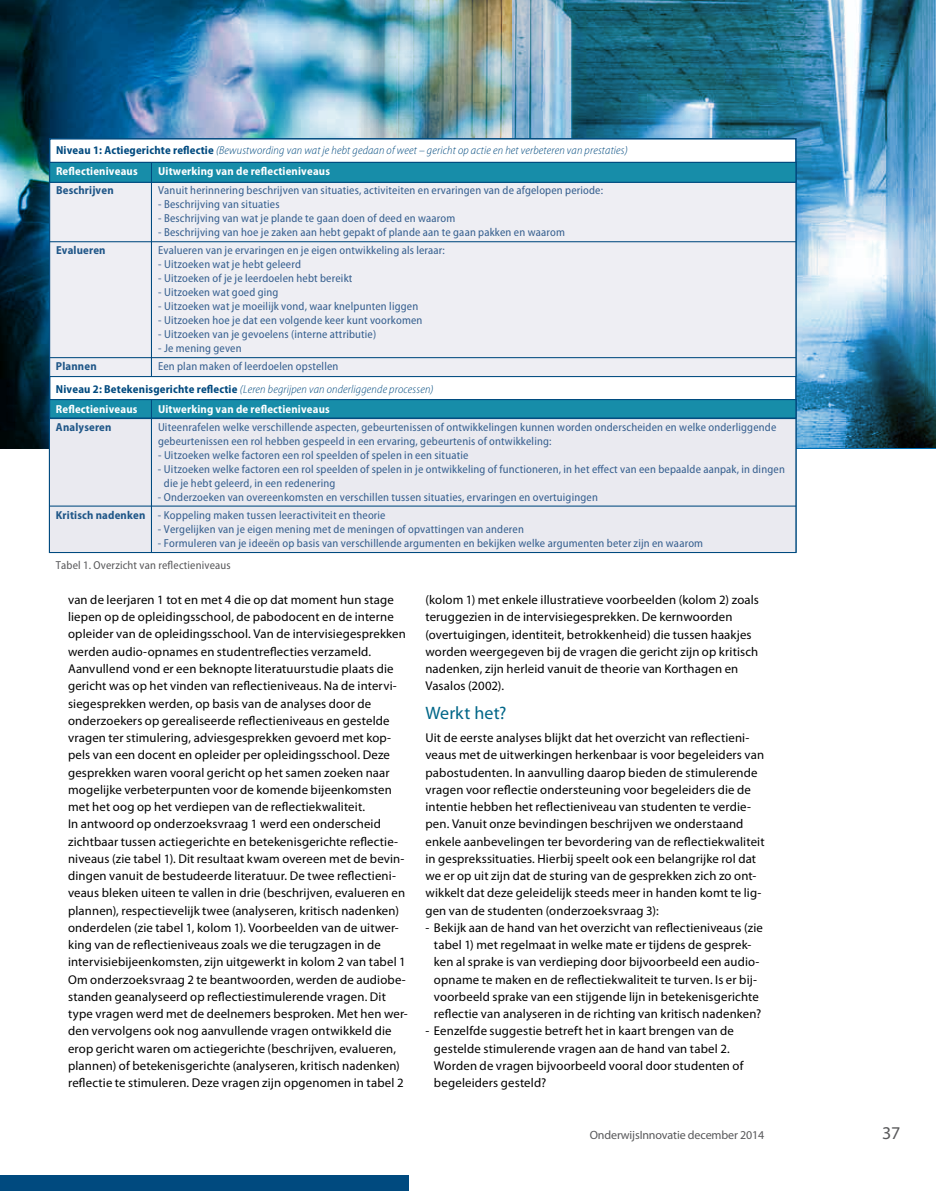
<style>
.page{position:relative;width:936px;height:1191px;background:#fff}
.page>*{position:absolute;margin:0;border:0;box-sizing:border-box;transform-origin:0 0}
.t1{font:18px "Myriad Pro";letter-spacing:.005em;color:#068}
.t2{font:18px "Myriad Pro";color:#58585a}
.t3{font:12.75px/17.2px "Myriad Pro";letter-spacing:.015em;color:#000}
.t4{font:12px "Myriad Pro";letter-spacing:-.01em;color:#58585a}
.t5{font:semi-condensed 11.55px/14px "Myriad Pro";letter-spacing:.015em;color:#345e8e}
.t6{font:italic 300 semi-condensed 11.55px/21px "Myriad Pro";letter-spacing:.015em;color:#004a7f}
.t7{font:700 semi-condensed 11.55px "Myriad Pro";letter-spacing:.015em;color:#fff}
.t8{font:700 semi-condensed 11.55px "Myriad Pro";letter-spacing:.015em;color:#205788}
.t9{font:semi-condensed 11.55px "Myriad Pro";letter-spacing:.015em;color:#58585a}
.s1{font-weight:700;font-style:normal}
.s2{font-weight:700;font-style:normal;color:#fff}
.s3{font-weight:400;font-style:normal;color:#345e8e}
.s4{font-weight:700;color:#205788}
</style>
<div class="page">
<div style="left:0;top:1175px;width:408px;height:16px;background:#004a7f"></div>
<img style="left:151px;top:0;width:196px;height:138px">
<img style="left:347px;top:0;width:588px;height:447px">
<svg style="left:0;top:0;width:151px;height:449px;background:#093f5a"></svg>
<div style="left:49px;top:138px;width:747px;height:415px;background:#fff;border:2px solid #004a7f"></div>
<div style="left:49px;top:162px;width:747px;height:215px;background:#eeeef3;border:1px solid #004a7f"></div>
<div style="left:49px;top:399px;width:747px;height:154px;background:#eaeaf0;border:1px solid #004a7f"></div>
<hr style="left:49px;top:418px;width:747px;height:1px;background:#004a7f">
<hr style="left:49px;top:505px;width:747px;height:1px;background:#004a7f">
<hr style="left:49px;top:241px;width:747px;height:1px;background:#004a7f">
<hr style="left:49px;top:357px;width:747px;height:1px;background:#004a7f">
<div style="left:49px;top:162px;width:747px;height:21px;background:#178da9;border:1px solid #004a7f"></div>
<div style="left:49px;top:399px;width:747px;height:19px;background:#178da9;border:1px solid #004a7f"></div>
<hr style="left:151px;top:163px;width:1px;height:213px;background:#004a7f">
<hr style="left:151px;top:399px;width:1px;height:153px;background:#004a7f">
<p class="t6" style="left:56px;top:140px;width:573px"><span class="s1">Niveau 1: Actiegerichte reflectie</span> (Bewustwording van wat je hebt gedaan of weet – gericht op actie en het verbeteren van prestaties)<br><span class="s2">Reflectieniveaus</span></p>
<p class="t7" style="left:158px;top:165px;width:173px">Uitwerking van de reflectieniveaus</p>
<p class="t8" style="left:56px;top:183px;width:59px">Beschrijven</p>
<p class="t5" style="left:158px;top:183px;width:446px">Vanuit herinnering beschrijven van situaties, activiteiten en ervaringen van de afgelopen periode:</p>
<p class="t5" style="left:158px;top:197px;width:123px">- Beschrijving van situaties</p>
<p class="t5" style="left:158px;top:211px;width:299px">- Beschrijving van wat je plande te gaan doen of deed en waarom</p>
<p class="t5" style="left:158px;top:225px;width:408px">- Beschrijving van hoe je zaken aan hebt gepakt of plande aan te gaan pakken en waarom</p>
<p class="t8" style="left:56px;top:244px;width:51px">Evalueren</p>
<p class="t5" style="left:158px;top:243px;width:288px">Evalueren van je ervaringen en je eigen ontwikkeling als leraar:</p>
<p class="t5" style="left:158px;top:257px;width:144px">- Uitzoeken wat je hebt geleerd</p>
<p class="t5" style="left:158px;top:271px;width:196px">- Uitzoeken of je je leerdoelen hebt bereikt</p>
<p class="t5" style="left:158px;top:285px;width:122px">- Uitzoeken wat goed ging</p>
<p class="t5" style="left:158px;top:299px;width:262px">- Uitzoeken wat je moeilijk vond, waar knelpunten liggen</p>
<p class="t5" style="left:158px;top:313px;width:266px">- Uitzoeken hoe je dat een volgende keer kunt voorkomen</p>
<p class="t5" style="left:158px;top:327px;width:220px">- Uitzoeken van je gevoelens (interne attributie)</p>
<p class="t5" style="left:158px;top:341px;width:85px">- Je mening geven</p>
<p class="t8" style="left:56px;top:360px;width:42px">Plannen</p>
<p class="t6" style="left:56px;top:355px;width:379px;line-height:22.5px;text-indent:102px"><span class="s3">Een plan maken of leerdoelen opstellen<br></span><span class="s1">Niveau 2: Betekenisgerichte reflectie</span> (Leren begrijpen van onderliggende processen)</p>
<p class="t7" style="left:56px;top:402px;width:83px">Reflectieniveaus</p>
<p class="t7" style="left:158px;top:402px;width:173px">Uitwerking van de reflectieniveaus</p>
<p class="t8" style="left:56px;top:421px;width:57px">Analyseren</p>
<p class="t5" style="left:158px;top:420px;width:619px">Uiteenrafelen welke verschillende aspecten, gebeurtenissen of ontwikkelingen kunnen worden onderscheiden en welke onderliggende gebeurtenissen een rol hebben gespeeld in een ervaring, gebeurtenis of ontwikkeling:</p>
<p class="t5" style="left:158px;top:448px;width:312px">- Uitzoeken welke factoren een rol speelden of spelen in een situatie</p>
<p class="t5" style="left:164px;top:462px;width:622px;text-indent:-6px">- Uitzoeken welke factoren een rol speelden of spelen in je ontwikkeling of functioneren, in het effect van een bepaalde aanpak, in dingen die je hebt geleerd, in een redenering</p>
<p class="t5" style="left:56px;top:488px;width:543px;line-height:18.5px;text-indent:102px">- Onderzoeken van overeenkomsten en verschillen tussen situaties, ervaringen en overtuigingen<br><span class="s4">Kritisch nadenken</span> - Koppeling maken tussen leeractiviteit en theorie</p>
<p class="t5" style="left:158px;top:523px;width:367px">- Vergelijken van je eigen mening met de meningen of opvattingen van anderen</p>
<p class="t5" style="left:158px;top:537px;width:546px">- Formuleren van je ideeën op basis van verschillende argumenten en bekijken welke argumenten beter zijn en waarom</p>
<p class="t9" style="left:56px;top:559px;width:176px">Tabel 1. Overzicht van reflectieniveaus</p>
<p class="t3" style="left:68px;top:591px;width:341px">van de leerjaren 1 tot en met 4 die op dat moment hun stage liepen op de opleidingsschool, de pabodocent en de interne opleider van de opleidingsschool. Van de intervisiegesprekken werden audio-opnames en studentreflecties verzameld.<br>Aanvullend vond er een beknopte literatuurstudie plaats die gericht was op het vinden van reflectieniveaus. Na de intervi&shy;siegesprekken werden, op basis van de analyses door de onderzoekers op gerealiseerde reflectieniveaus en gestelde vragen ter stimulering, adviesgesprekken gevoerd met kop&shy;pels van een docent en opleider per opleidingsschool. Deze gesprekken waren vooral gericht op het samen zoeken naar mogelijke verbeterpunten voor de komende bijeenkomsten met het oog op het verdiepen van de reflectiekwaliteit.<br>In antwoord op onderzoeksvraag 1 werd een onderscheid zichtbaar tussen actiegerichte en betekenisgerichte reflectie&shy;niveaus (zie tabel 1). Dit resultaat kwam overeen met de bevin&shy;dingen vanuit de bestudeerde literatuur. De twee reflectieni&shy;veaus bleken uiteen te vallen in drie (beschrijven, evalueren en plannen), respectievelijk twee (analyseren, kritisch nadenken) onderdelen (zie tabel 1, kolom 1). Voorbeelden van de uitwer&shy;king van de reflectieniveaus zoals we die terugzagen in de intervisiebijeenkomsten, zijn uitgewerkt in kolom 2 van tabel 1<br>Om onderzoeksvraag 2 te beantwoorden, werden de audiobe&shy;standen geanalyseerd op reflectiestimulerende vragen. Dit type vragen werd met de deelnemers besproken. Met hen wer&shy;den vervolgens ook nog aanvullende vragen ontwikkeld die erop gericht waren om actiegerichte (beschrijven, evalueren, plannen) of betekenisgerichte (analyseren, kritisch nadenken) reflectie te stimuleren. Deze vragen zijn opgenomen in tabel 2</p>
<p class="t3" style="left:425px;top:591px;width:335px">(kolom 1) met enkele illustratieve voorbeelden (kolom 2) zoals teruggezien in de intervisiegesprekken. De kernwoorden (overtuigingen, identiteit, betrokkenheid) die tussen haakjes worden weergegeven bij de vragen die gericht zijn op kritisch nadenken, zijn herleid vanuit de theorie van Korthagen en Vasalos (2002).</p>
<h1 class="t1" style="left:425px;top:703px;width:82px">Werkt het?</h1>
<p class="t3" style="left:425px;top:729px;width:340px">Uit de eerste analyses blijkt dat het overzicht van reflectieni&shy;veaus met de uitwerkingen herkenbaar is voor begeleiders van pabostudenten. In aanvulling daarop bieden de stimulerende vragen voor reflectie ondersteuning voor begeleiders die de intentie hebben het reflectieniveau van studenten te verdie&shy;pen. Vanuit onze bevindingen beschrijven we onderstaand enkele aanbevelingen ter bevordering van de reflectiekwaliteit in gesprekssituaties. Hierbij speelt ook een belangrijke rol dat we er op uit zijn dat de sturing van de gesprekken zich zo ont&shy;wikkelt dat deze geleidelijk steeds meer in handen komt te lig&shy;gen van de studenten (onderzoeksvraag 3):</p>
<p class="t3" style="left:425px;top:919px;width:339px;text-align:center">- Bekijk aan de hand van het overzicht van reflectieniveaus (zie tabel 1) met regelmaat in welke mate er tijdens de gesprek&shy;ken al sprake is van verdieping door bijvoorbeeld een audio&shy;opname te maken en de reflectiekwaliteit te turven. Is er bij&shy;voorbeeld sprake van een stijgende lijn in betekenisgerichte reflectie van analyseren in de richting van kritisch nadenken?</p>
<p class="t3" style="left:434px;top:1022px;width:311px;text-indent:-9px">- Eenzelfde suggestie betreft het in kaart brengen van de gestelde stimulerende vragen aan de hand van tabel 2.<br>Worden de vragen bijvoorbeeld vooral door studenten of begeleiders gesteld?</p>
<p class="t4" style="left:589px;top:1128px;width:176px">OnderwijsInnovatie december 2014</p>
<h1 class="t2" style="left:882px;top:1123px;width:20px">37</h1>
</div>
